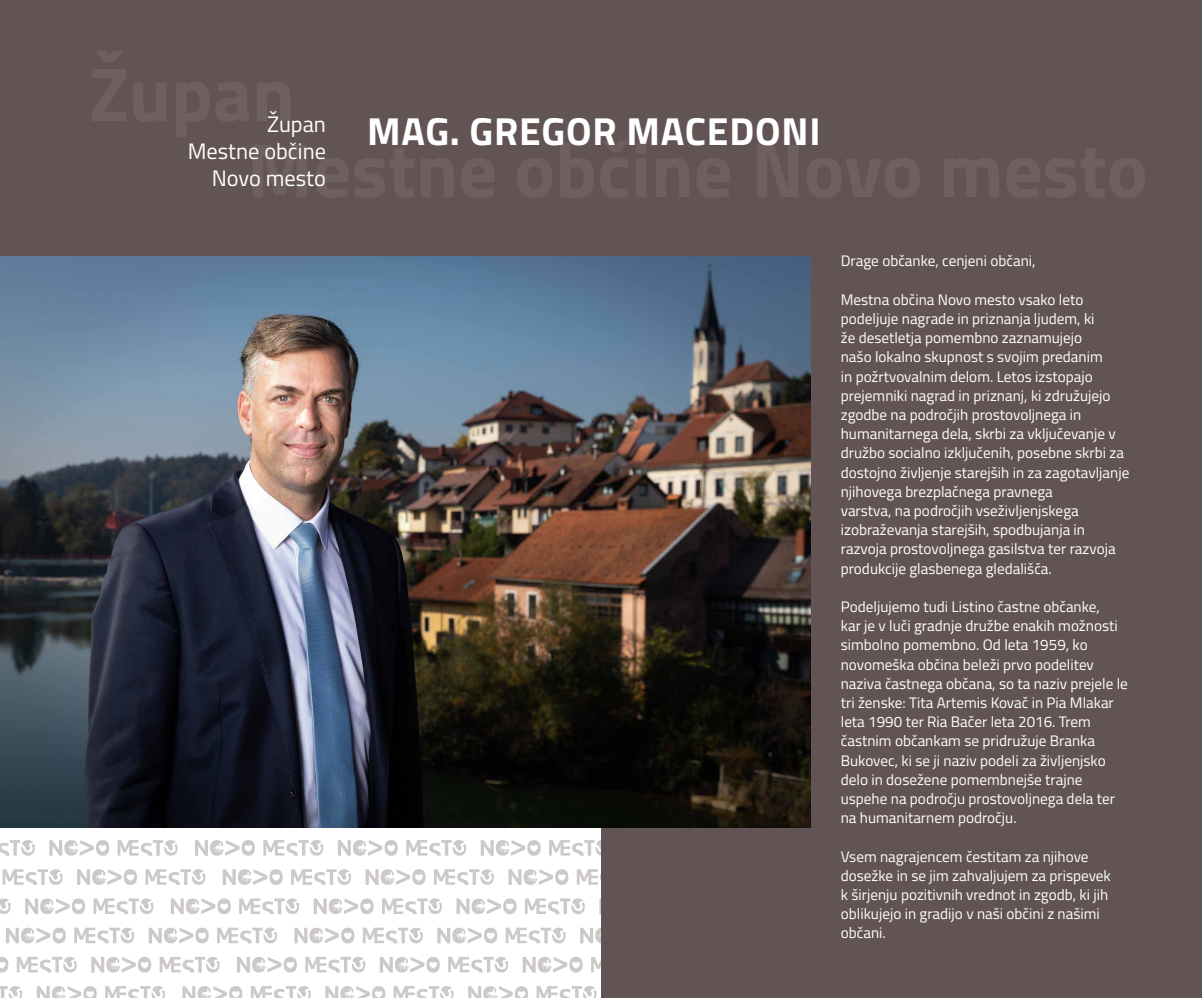
<style>
.page{position:relative;width:1202px;height:998px;background:#fff}
.page>*{position:absolute;margin:0;border:0;box-sizing:border-box;transform-origin:0 0}
.t1{font:700 39.12px "Titillium Web";letter-spacing:.02em;color:#fff}
.t2{font:22.4px/26.9px "Titillium Web";color:#fff;text-align:right}
.t3{font:15.2px/19.2px "Titillium Web";color:#fff}
</style>
<div class="page">
<svg style="left:6px;top:927px;width:60px;height:16px"></svg>
<svg style="left:74px;top:927px;width:60px;height:16px"></svg>
<svg style="left:149px;top:927px;width:60px;height:16px"></svg>
<svg style="left:217px;top:927px;width:60px;height:16px"></svg>
<svg style="left:294px;top:927px;width:60px;height:16px"></svg>
<svg style="left:363px;top:927px;width:60px;height:16px"></svg>
<svg style="left:437px;top:927px;width:60px;height:16px"></svg>
<svg style="left:506px;top:927px;width:60px;height:16px"></svg>
<svg style="left:580px;top:927px;width:21px;height:16px"></svg>
<svg style="left:0;top:957px;width:8px;height:15px"></svg>
<svg style="left:17px;top:957px;width:60px;height:15px"></svg>
<svg style="left:91px;top:957px;width:60px;height:15px"></svg>
<svg style="left:160px;top:957px;width:60px;height:15px"></svg>
<svg style="left:237px;top:957px;width:60px;height:15px"></svg>
<svg style="left:305px;top:957px;width:60px;height:15px"></svg>
<svg style="left:380px;top:957px;width:60px;height:15px"></svg>
<svg style="left:448px;top:957px;width:60px;height:15px"></svg>
<svg style="left:523px;top:957px;width:60px;height:15px"></svg>
<svg style="left:591px;top:957px;width:10px;height:15px"></svg>
<svg style="left:0;top:986px;width:22px;height:12px"></svg>
<svg style="left:37px;top:986px;width:60px;height:12px"></svg>
<svg style="left:105px;top:986px;width:60px;height:12px"></svg>
<svg style="left:182px;top:986px;width:60px;height:12px"></svg>
<svg style="left:251px;top:986px;width:60px;height:12px"></svg>
<svg style="left:325px;top:986px;width:60px;height:12px"></svg>
<svg style="left:394px;top:986px;width:60px;height:12px"></svg>
<svg style="left:468px;top:986px;width:60px;height:12px"></svg>
<svg style="left:537px;top:986px;width:59px;height:12px"></svg>
<svg style="left:0;top:840px;width:35px;height:16px"></svg>
<svg style="left:49px;top:840px;width:60px;height:16px"></svg>
<svg style="left:118px;top:840px;width:60px;height:16px"></svg>
<svg style="left:195px;top:840px;width:60px;height:16px"></svg>
<svg style="left:263px;top:840px;width:60px;height:16px"></svg>
<svg style="left:338px;top:840px;width:60px;height:16px"></svg>
<svg style="left:406px;top:840px;width:60px;height:16px"></svg>
<svg style="left:481px;top:840px;width:60px;height:16px"></svg>
<svg style="left:549px;top:840px;width:52px;height:16px"></svg>
<svg style="left:3px;top:869px;width:59px;height:16px"></svg>
<svg style="left:77px;top:869px;width:60px;height:16px"></svg>
<svg style="left:145px;top:869px;width:60px;height:16px"></svg>
<svg style="left:223px;top:869px;width:60px;height:16px"></svg>
<svg style="left:291px;top:869px;width:60px;height:16px"></svg>
<svg style="left:366px;top:869px;width:60px;height:16px"></svg>
<svg style="left:434px;top:869px;width:60px;height:16px"></svg>
<svg style="left:508px;top:869px;width:60px;height:16px"></svg>
<svg style="left:577px;top:869px;width:24px;height:16px"></svg>
<svg style="left:0;top:898px;width:11px;height:16px"></svg>
<svg style="left:25px;top:898px;width:60px;height:16px"></svg>
<svg style="left:93px;top:898px;width:60px;height:16px"></svg>
<svg style="left:171px;top:898px;width:60px;height:16px"></svg>
<svg style="left:239px;top:898px;width:60px;height:16px"></svg>
<svg style="left:314px;top:898px;width:60px;height:16px"></svg>
<svg style="left:382px;top:898px;width:60px;height:16px"></svg>
<svg style="left:456px;top:898px;width:60px;height:16px"></svg>
<svg style="left:525px;top:898px;width:60px;height:16px"></svg>
<svg style="left:599px;top:898px;width:2px;height:16px"></svg>
<div style="left:601px;top:0;width:601px;height:998px;background:#625454"></div>
<img style="left:0;top:256px;width:811px;height:572px">
<div style="left:0;top:0;width:835px;height:256px;background:#625454"></div>
<h2 class="t2" style="left:188px;top:110px;width:140px">Župan<br>Mestne občine<br>Novo mesto</h2>
<h1 class="t1" style="left:367px;top:101px;width:455px">MAG. GREGOR MACEDONI</h1>
<p class="t3" style="left:841px;top:251px;width:196px">Drage občanke, cenjeni občani,</p>
<p class="t3" style="left:841px;top:289px;width:290px">Mestna občina Novo mesto vsako leto podeljuje nagrade in priznanja ljudem, ki<br>že desetletja pomembno zaznamujejo<br>našo lokalno skupnost s svojim predanim<br>in požrtvovalnim delom. Letos izstopajo prejemniki nagrad in priznanj, ki združujejo zgodbe na področjih prostovoljnega in humanitarnega dela, skrbi za vključevanje v družbo socialno izključenih, posebne skrbi za dostojno življenje starejših in za zagotavljanje njihovega brezplačnega pravnega<br>varstva, na področjih vseživljenjskega izobraževanja starejših, spodbujanja in razvoja prostovoljnega gasilstva ter razvoja produkcije glasbenega gledališča.</p>
<p class="t3" style="left:841px;top:596px;width:289px">Podeljujemo tudi Listino častne občanke,<br>kar je v luči gradnje družbe enakih možnosti simbolno pomembno. Od leta 1959, ko novomeška občina beleži prvo podelitev naziva častnega občana, so ta naziv prejele le tri ženske: Tita Artemis Kovač in Pia Mlakar leta 1990 ter Ria Bačer leta 2016. Trem častnim občankam se pridružuje Branka Bukovec, ki se ji naziv podeli za življenjsko delo in dosežene pomembnejše trajne uspehe na področju prostovoljnega dela ter na humanitarnem področju.</p>
<p class="t3" style="left:841px;top:846px;width:272px">Vsem nagrajencem čestitam za njihove dosežke in se jim zahvaljujem za prispevek k širjenju pozitivnih vrednot in zgodb, ki jih oblikujejo in gradijo v naši občini z našimi občani.</p>
</div>
